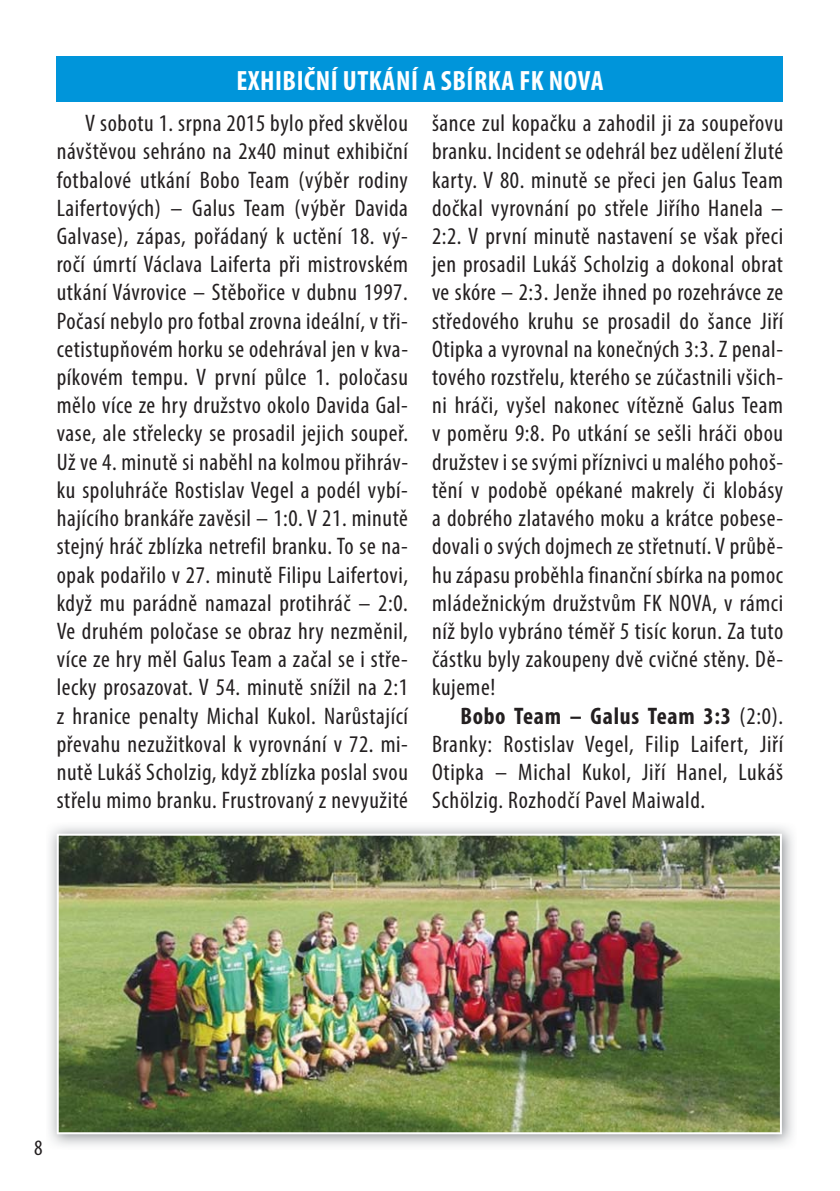
<style>
.page{position:relative;width:840px;height:1191px;background:#fff}
.page>*{position:absolute;margin:0;border:0;box-sizing:border-box;transform-origin:0 0}
.t1{font:700 condensed 28px "Myriad Pro";letter-spacing:.02em;color:#fff}
.t2{font:condensed 24px/28.2px "Myriad Pro";letter-spacing:.025em;color:#231f20;text-align:justify}
.t3{font:condensed 22px "Myriad Pro";color:#231f20}
.s1{font-weight:700}
</style>
<div class="page">
<div style="left:57px;top:57px;width:725px;height:45px;background:#0095da"></div>
<img style="left:57px;top:833px;width:724px;height:300px">
<p class="t1" style="left:236px;top:70px;width:368px">EXHIBIČNÍ UTKÁNÍ A SBÍRKA FK NOVA</p>
<p class="t2" style="left:57px;top:111px;width:352px;text-indent:28px">V sobotu 1. srpna 2015 bylo před skvělou návštěvou sehráno na 2x40 minut exhibiční fotbalové utkání Bobo Team (výběr rodiny Laifertových) – Galus Team (výběr Davida Galvase), zápas, pořádaný k uctění 18. vý&shy;ročí úmrtí Václava Laiferta při mistrovském utkání Vávrovice – Stěbořice v dubnu 1997.<br>Počasí nebylo pro fotbal zrovna ideální, v tři&shy;cetistupňovém horku se odehrával jen v kva&shy;píkovém tempu. V první půlce 1. poločasu mělo více ze hry družstvo okolo Davida Gal&shy;vase, ale střelecky se prosadil jejich soupeř.<br>Už ve 4. minutě si naběhl na kolmou přihráv&shy;ku spoluhráče Rostislav Vegel a podél vybí&shy;hajícího brankáře zavěsil – 1:0. V 21. minutě stejný hráč zblízka netrefil branku. To se na&shy;opak podařilo v 27. minutě Filipu Laifertovi, když mu parádně namazal protihráč – 2:0.<br>Ve druhém poločase se obraz hry nezměnil, více ze hry měl Galus Team a začal se i stře&shy;lecky prosazovat. V 54. minutě snížil na 2:1 z hranice penalty Michal Kukol. Narůstající převahu nezužitkoval k vyrovnání v 72. mi&shy;nutě Lukáš Scholzig, když zblízka poslal svou střelu mimo branku. Frustrovaný z nevyužité</p>
<p class="t2" style="left:432px;top:111px;width:352px">šance zul kopačku a zahodil ji za soupeřovu branku. Incident se odehrál bez udělení žluté karty. V 80. minutě se přeci jen Galus Team dočkal vyrovnání po střele Jiřího Hanela – 2:2. V první minutě nastavení se však přeci jen prosadil Lukáš Scholzig a dokonal obrat ve skóre – 2:3. Jenže ihned po rozehrávce ze středového kruhu se prosadil do šance Jiří Otipka a vyrovnal na konečných 3:3. Z penal&shy;tového rozstřelu, kterého se zúčastnili všich&shy;ni hráči, vyšel nakonec vítězně Galus Team v poměru 9:8. Po utkání se sešli hráči obou družstev i se svými příznivci u malého pohoš&shy;tění v podobě opékané makrely či klobásy a dobrého zlatavého moku a krátce pobese&shy;dovali o svých dojmech ze střetnutí. V průbě&shy;hu zápasu proběhla finanční sbírka na pomoc mládežnickým družstvům FK NOVA, v rámci níž bylo vybráno téměř 5 tisíc korun. Za tuto částku byly zakoupeny dvě cvičné stěny. Dě&shy;kujeme!</p>
<p class="t2" style="left:432px;top:704px;width:352px;text-indent:28px"><span class="s1">Bobo Team – Galus Team 3:3</span> (2:0).<br>Branky: Rostislav Vegel, Filip Laifert, Jiří Otipka – Michal Kukol, Jiří Hanel, Lukáš Schölzig. Rozhodčí Pavel Maiwald.</p>
<p class="t3" style="left:34px;top:1139px;width:10px">8</p>
</div>
